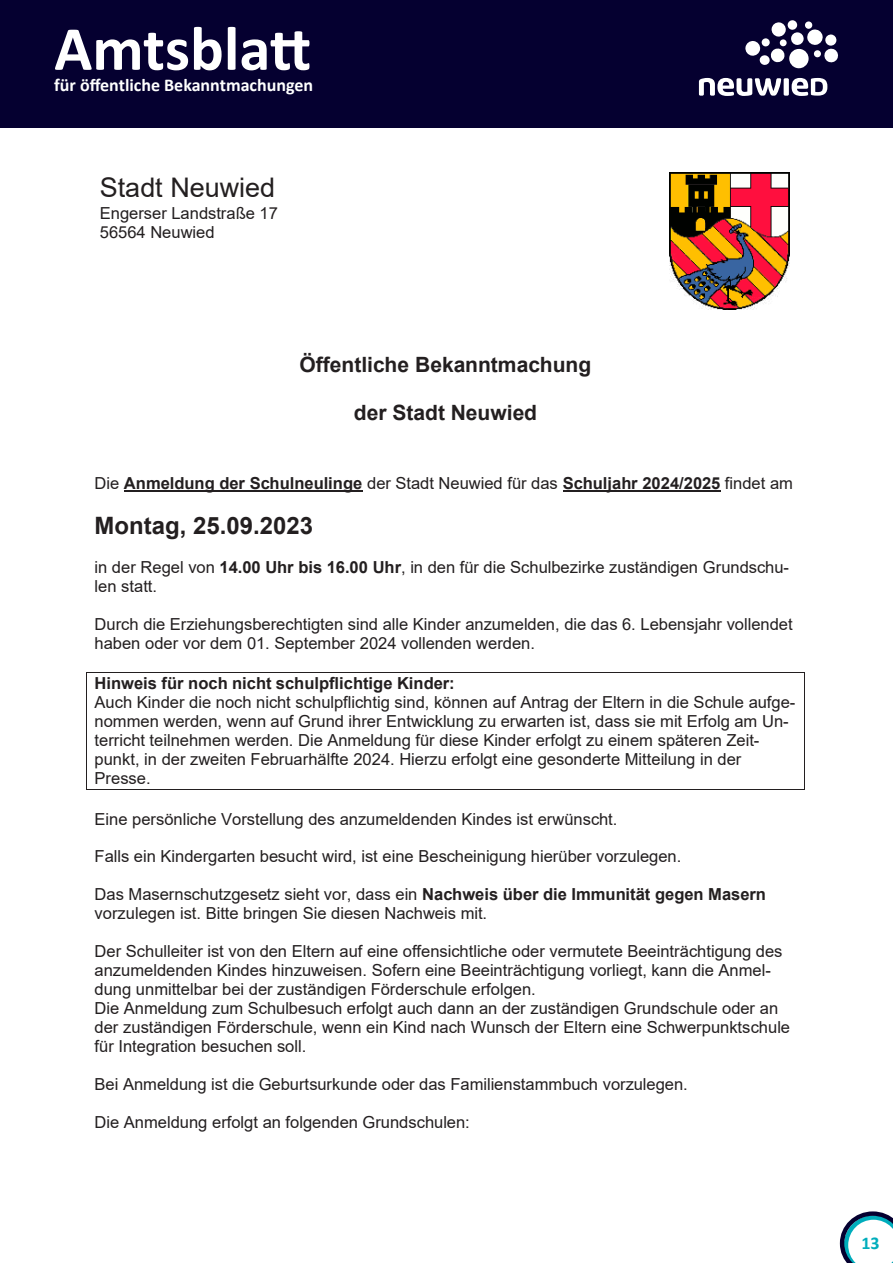
<style>
.page{position:relative;width:893px;height:1263px;background:#fff}
.page>*{position:absolute;margin:0;border:0;box-sizing:border-box;transform-origin:0 0}
.t1{font:700 63px "Calibri";color:#fff}
.t2{font:27px "Arial";color:#231f20}
.t3{font:700 24px "Arial";color:#231f20}
.t4{font:700 21px "Arial";color:#231f20}
.t5{font:700 18px "Calibri";color:#fff}
.t6{font:700 18px "Calibri";color:#00adbc}
.t7{font:16.5px/19px "Arial";color:#231f20}
.t8{font:700 16.5px "Arial";color:#231f20}
.s1{font-weight:400}
.s2{font-weight:700}
</style>
<div class="page">
<svg style="left:840px;top:1211px;width:53px;height:52px"></svg>
<div style="left:0;top:0;width:893px;height:128px;background:#050030"></div>
<svg style="left:745px;top:22px;width:93px;height:47px"></svg>
<div style="left:787px;top:20px;width:10px;height:10px;background:#fff;border-radius:50%"></div>
<svg style="left:699px;top:78px;width:128px;height:18px"></svg>
<hr style="left:124px;top:490px;width:238px;height:2px;background:#231f20">
<hr style="left:563px;top:490px;width:157px;height:2px;background:#231f20">
<hr style="left:86px;top:672px;width:718px;height:1px;background:#231f20">
<hr style="left:86px;top:789px;width:718px;height:1px;background:#231f20">
<svg style="left:86px;top:673px;width:1px;height:116px"></svg>
<svg style="left:804px;top:672px;width:1px;height:118px"></svg>
<img style="left:669px;top:172px;width:121px;height:137px">
<h1 class="t1" style="left:54px;top:4px;width:258px">Amtsblatt</h1>
<p class="t5" style="left:54px;top:73px;width:260px">für öffentliche Bekanntmachungen</p>
<h2 class="t2" style="left:100px;top:178px;width:177px">Stadt Neuwied</h2>
<p class="t7" style="left:100px;top:205px;width:180px">Engerser Landstrafle 17<br>56564 Neuwied</p>
<p class="t4" style="left:299px;top:357px;width:293px">÷ffentliche Bekanntmachung</p>
<p class="t4" style="left:354px;top:405px;width:185px">der Stadt Neuwied</p>
<p class="t8" style="left:95px;top:477px;width:700px"><span class="s1">Die</span> Anmeldung der Schulneulinge <span class="s1">der Stadt Neuwied f¸r das</span> Schuljahr 2024/2025 <span class="s1">findet am</span></p>
<h3 class="t3" style="left:95px;top:516px;width:220px">Montag, 25.09.2023</h3>
<p class="t7" style="left:95px;top:560px;width:696px">in der Regel von <span class="s2">14.00 Uhr bis 16.00 Uhr</span>, in den f¸r die Schulbezirke zust‰ndigen Grundschu&shy;len statt.</p>
<p class="t7" style="left:95px;top:616px;width:700px">Durch die Erziehungsberechtigten sind alle Kinder anzumelden, die das 6. Lebensjahr vollendet haben oder vor dem 01. September 2024 vollenden werden.</p>
<p class="t8" style="left:95px;top:677px;width:362px">Hinweis f¸r noch nicht schulpflichtige Kinder:</p>
<p class="t7" style="left:95px;top:694px;width:702px">Auch Kinder die noch nicht schulpflichtig sind, kˆnnen auf Antrag der Eltern in die Schule aufge&shy;nommen werden, wenn auf Grund ihrer Entwicklung zu erwarten ist, dass sie mit Erfolg am Un&shy;terricht teilnehmen werden. Die Anmeldung f¸r diese Kinder erfolgt zu einem sp‰teren Zeit&shy;punkt, in der zweiten Februarh‰lfte 2024. Hierzu erfolgt eine gesonderte Mitteilung in der Presse.</p>
<p class="t7" style="left:95px;top:811px;width:524px">Eine persˆnliche Vorstellung des anzumeldenden Kindes ist erw¸nscht.</p>
<p class="t7" style="left:95px;top:849px;width:588px">Falls ein Kindergarten besucht wird, ist eine Bescheinigung hier¸ber vorzulegen.</p>
<p class="t7" style="left:95px;top:887px;width:673px">Das Masernschutzgesetz sieht vor, dass ein <span class="s2">Nachweis ¸ber die Immunit‰t gegen Masern </span>vorzulegen ist. Bitte bringen Sie diesen Nachweis mit.</p>
<p class="t7" style="left:95px;top:943px;width:697px">Der Schulleiter ist von den Eltern auf eine offensichtliche oder vermutete Beeintr‰chtigung des anzumeldenden Kindes hinzuweisen. Sofern eine Beeintr‰chtigung vorliegt, kann die Anmel&shy;dung unmittelbar bei der zust‰ndigen Fˆrderschule erfolgen.<br>Die Anmeldung zum Schulbesuch erfolgt auch dann an der zust‰ndigen Grundschule oder an der zust‰ndigen Fˆrderschule, wenn ein Kind nach Wunsch der Eltern eine Schwerpunktschule f¸r Integration besuchen soll.</p>
<p class="t7" style="left:95px;top:1076px;width:595px">Bei Anmeldung ist die Geburtsurkunde oder das Familienstammbuch vorzulegen.</p>
<p class="t7" style="left:95px;top:1114px;width:377px">Die Anmeldung erfolgt an folgenden Grundschulen:</p>
<p class="t6" style="left:861px;top:1232px;width:20px">13</p>
</div>
